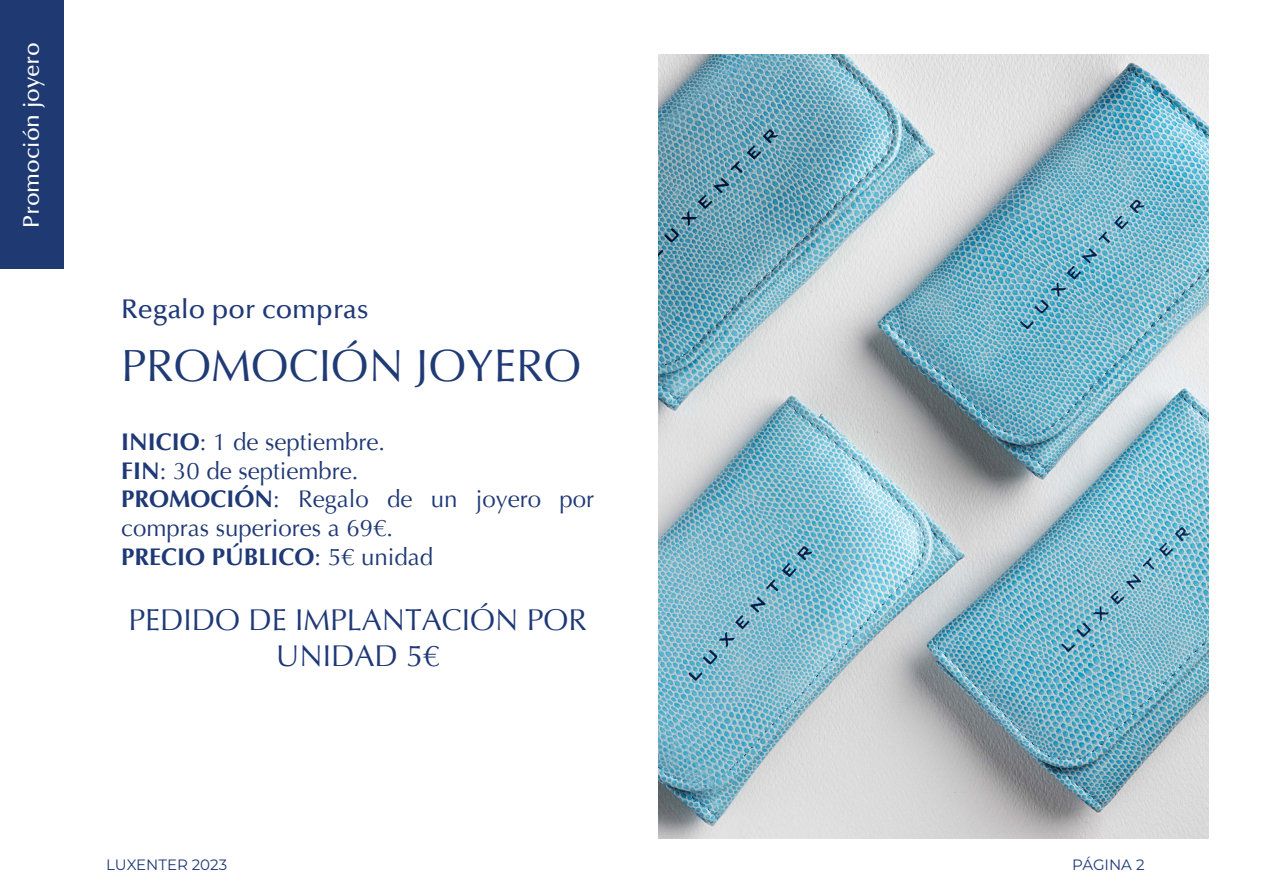
<style>
.page{position:relative;width:1263px;height:893px;background:#fff}
.page>*{position:absolute;margin:0;border:0;box-sizing:border-box;transform-origin:0 0}
.t1{font:45px "Optima";color:#203a75}
.t2{font:30px/36px "Optima";color:#1f3977;text-align:center}
.t3{font:500 27px "Optima";color:#1f3977}
.t4{font:24px/28.8px "Optima";color:#1f3977}
.t5{font:700 24px "Optima";color:#1f3977}
.t6{font:500 22.5px "Optima";color:#fff}
.t7{font:15px "Montserrat";color:#1f3977}
.s1{font-weight:700}
.s2{font-weight:400}
</style>
<div class="page">
<div style="left:0;top:0;width:64px;height:268px;background:#1f3a73"></div>
<img style="left:659px;top:54px;width:550px;height:785px">
<p class="t6" style="left:19px;top:228px;width:187px;rotate:-90deg">Promoción joyero</p>
<p class="t3" style="left:121px;top:294px;width:249px">Regalo por compras</p>
<p class="t1" style="left:121px;top:337px;width:461px">PROMOCIÓN JOYERO</p>
<p class="t4" style="left:121px;top:428px;width:266px"><span class="s1">INICIO</span>: 1 de septiembre.</p>
<p class="t4" style="left:121px;top:457px;width:239px"><span class="s1">FIN</span>: 30 de septiembre.</p>
<p class="t4" style="left:121px;top:485px;width:474px"><span class="s1">PROMOCIÓN</span>: Regalo de un joyero por compras superiores a 69€.</p>
<p class="t5" style="left:121px;top:542px;width:314px">PRECIO PÚBLICO<span class="s2">: 5€ unidad</span></p>
<p class="t2" style="left:128px;top:602px;width:460px">PEDIDO DE IMPLANTACIÓN POR<br>UNIDAD 5€</p>
<p class="t7" style="left:106px;top:855px;width:122px">LUXENTER 2023</p>
<p class="t7" style="left:1072px;top:855px;width:74px">PÁGINA 2</p>
</div>
